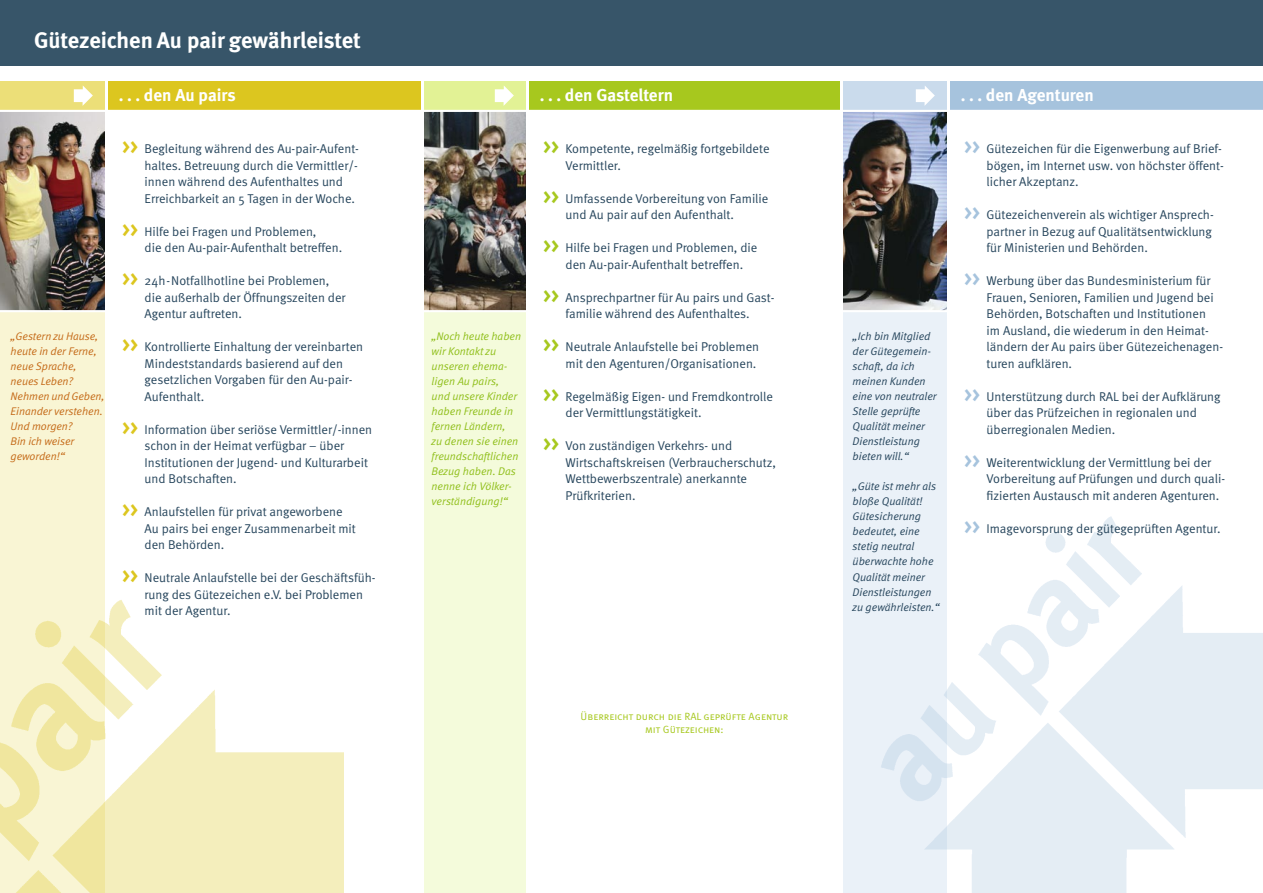
<style>
.page{position:relative;width:1263px;height:893px;background:#fff}
.page>*{position:absolute;margin:0;border:0;box-sizing:border-box;transform-origin:0 0}
.t1{font:700 22.5px "Meta";color:#fff}
.t2{font:700 19.5px "Meta";color:#a7c81e}
.t3{font:700 19.5px "Meta";color:#dcc61f}
.t4{font:700 19.5px "Meta";color:#a6c3dd}
.t5{font:700 17.25px "Meta";color:#fff}
.t6{font:12.75px/16.5px "Meta Normal";color:#27465d}
.t7{font:italic 11.1px/15px "Meta Normal";color:#27465d}
.t8{font:italic 11.1px/15px "Meta Normal";color:#90bf1b}
.t9{font:italic 11.1px/15px "Meta Normal";letter-spacing:-.005em;color:#c56b19}
.t10{font:10.5px/13.5px "Meta Normal Caps";color:#a7c81e;text-align:center}
</style>
<div class="page">
<div style="left:0;top:310px;width:106px;height:583px;background:#f9f5d4"></div>
<div style="left:421px;top:310px;width:106px;height:583px;background:#f4fbdb"></div>
<div style="left:842px;top:310px;width:106px;height:583px;background:#eaf1f8"></div>
<div style="left:0;top:81px;width:315px;height:30px;background:#ecdf78"></div>
<div style="left:421px;top:81px;width:315px;height:30px;background:#e2f295"></div>
<div style="left:842px;top:81px;width:315px;height:30px;background:#cadbec"></div>
<div style="left:106px;top:81px;width:315px;height:30px;background:#dcc61f"></div>
<div style="left:527px;top:81px;width:315px;height:30px;background:#a7c81e"></div>
<div style="left:948px;top:81px;width:315px;height:30px;background:#a6c3dd"></div>
<svg style="left:74px;top:85px;width:19px;height:21px"></svg>
<svg style="left:495px;top:86px;width:19px;height:20px"></svg>
<svg style="left:916px;top:86px;width:19px;height:20px"></svg>
<img style="left:843px;top:112px;width:104px;height:198px">
<div style="left:0;top:0;width:1263px;height:66px;background:#375569"></div>
<img style="left:0;top:112px;width:105px;height:198px">
<hr style="left:0;top:310px;width:106px;height:2px;background:#fff">
<hr style="left:842px;top:310px;width:106px;height:2px;background:#fff">
<hr style="left:947px;top:69px;width:2px;height:824px;background:#fff">
<img style="left:424px;top:112px;width:102px;height:198px">
<hr style="left:421px;top:310px;width:106px;height:2px;background:#fff">
<hr style="left:526px;top:69px;width:2px;height:824px;background:#fff">
<hr style="left:105px;top:69px;width:2px;height:824px;background:#fff">
<hr style="left:421px;top:68px;width:2px;height:825px;background:#fff">
<hr style="left:841px;top:68px;width:2px;height:825px;background:#fff">
<img style="left:0;top:600px;width:343px;height:293px">
<img style="left:881px;top:516px;width:382px;height:377px">
<hr style="left:0;top:110px;width:1263px;height:2px;background:#fff">
<p class="t1" style="left:34px;top:27px;width:328px">Gütezeichen Au pair gewährleistet</p>
<p class="t9" style="left:11px;top:329px;width:89px">„Gestern zu Hause,</p>
<p class="t9" style="left:11px;top:344px;width:88px">heute in der Ferne,</p>
<p class="t9" style="left:11px;top:359px;width:68px">neue Sprache,</p>
<p class="t9" style="left:11px;top:374px;width:64px">neues Leben?</p>
<p class="t9" style="left:11px;top:389px;width:95px">Nehmen und Geben,</p>
<p class="t9" style="left:11px;top:404px;width:94px">Einander verstehen.</p>
<p class="t9" style="left:11px;top:419px;width:64px">Und morgen?</p>
<p class="t9" style="left:11px;top:434px;width:65px">Bin ich weiser geworden!“</p>
<p class="t5" style="left:119px;top:85px;width:118px">. . . den Au pairs</p>
<p class="t5" style="left:540px;top:85px;width:135px">. . . den Gasteltern</p>
<p class="t6" style="left:566px;top:140px;width:205px">Kompetente, regelmäßig fortgebildete<br>Vermittler.</p>
<p class="t6" style="left:566px;top:190px;width:204px">Umfassende Vorbereitung von Familie und Au pair auf den Aufenthalt.</p>
<p class="t6" style="left:566px;top:239px;width:193px">Hilfe bei Fragen und Problemen, die den Au-pair-Aufenthalt betreffen.</p>
<p class="t6" style="left:566px;top:289px;width:210px">Ansprechpartner für Au pairs und Gast-</p>
<p class="t6" style="left:566px;top:305px;width:186px">familie während des Aufenthaltes.</p>
<p class="t6" style="left:566px;top:338px;width:195px">Neutrale Anlaufstelle bei Problemen mit den Agenturen/Organisationen.</p>
<p class="t6" style="left:566px;top:388px;width:209px">Regelmäßig Eigen- und Fremdkontrolle der Vermittlungstätigkeit.</p>
<p class="t6" style="left:566px;top:437px;width:212px">Von zuständigen Verkehrs- und<br>Wirtschaftskreisen (Verbraucherschutz,<br>Wettbewerbszentrale) anerkannte<br>Prüfkriterien.</p>
<p class="t3" style="left:122px;top:135px;width:17px">&gt;&gt;</p>
<p class="t2" style="left:543px;top:135px;width:17px">&gt;&gt;</p>
<p class="t2" style="left:543px;top:184px;width:17px">&gt;&gt;</p>
<p class="t2" style="left:543px;top:234px;width:17px">&gt;&gt;</p>
<p class="t2" style="left:543px;top:283px;width:17px">&gt;&gt;</p>
<p class="t2" style="left:543px;top:333px;width:17px">&gt;&gt;</p>
<p class="t2" style="left:543px;top:382px;width:17px">&gt;&gt;</p>
<p class="t2" style="left:543px;top:432px;width:17px">&gt;&gt;</p>
<p class="t6" style="left:145px;top:140px;width:216px">Begleitung während des Au-pair-Aufent&shy;haltes. Betreuung durch die Vermittler/-</p>
<p class="t6" style="left:145px;top:173px;width:200px">innen während des Aufenthaltes und</p>
<p class="t6" style="left:145px;top:190px;width:212px">Erreichbarkeit an 5 Tagen in der Woche.</p>
<p class="t6" style="left:145px;top:223px;width:199px">Hilfe bei Fragen und Problemen,<br>die den Au-pair-Aufenthalt betreffen.</p>
<p class="t6" style="left:145px;top:272px;width:203px">24h-Notfallhotline bei Problemen, die außerhalb der Öffnungszeiten der<br>Agentur auftreten.</p>
<p class="t6" style="left:145px;top:338px;width:220px">Kontrollierte Einhaltung der vereinbarten Mindeststandards basierend auf den gesetzlichen Vorgaben für den Au-pair-Aufenthalt.</p>
<p class="t6" style="left:145px;top:421px;width:229px">Information über seriöse Vermittler/-innen schon in der Heimat verfügbar – über Institutionen der Jugend- und Kulturarbeit und Botschaften.</p>
<p class="t6" style="left:145px;top:503px;width:213px">Anlaufstellen für privat angeworbene<br>Au pairs bei enger Zusammenarbeit mit den Behörden.</p>
<p class="t6" style="left:145px;top:569px;width:233px">Neutrale Anlaufstelle bei der Geschäftsfüh&shy;rung des Gütezeichen e.V. bei Problemen mit der Agentur.</p>
<p class="t3" style="left:122px;top:217px;width:17px">&gt;&gt;</p>
<p class="t3" style="left:122px;top:267px;width:17px">&gt;&gt;</p>
<p class="t8" style="left:432px;top:329px;width:91px">„Noch heute haben wir Kontakt zu unseren ehema&shy;ligen Au pairs,<br>und unsere Kinder haben Freunde in fernen Ländern,<br>zu denen sie einen freundschaftlichen<br>Bezug haben. Das nenne ich Völker&shy;verständigung!“</p>
<p class="t7" style="left:853px;top:329px;width:86px">„Ich bin Mitglied der Gütegemein&shy;schaft, da ich meinen Kunden eine von neutraler<br>Stelle geprüfte<br>Qualität meiner<br>Dienstleistung bieten will.“</p>
<p class="t3" style="left:122px;top:333px;width:17px">&gt;&gt;</p>
<p class="t3" style="left:122px;top:415px;width:17px">&gt;&gt;</p>
<p class="t7" style="left:853px;top:479px;width:89px">„Güte ist mehr als bloße Qualität!<br>Gütesicherung bedeutet, eine stetig neutral überwachte hohe<br>Qualität meiner<br>Dienstleistungen zu gewährleisten.“</p>
<p class="t3" style="left:122px;top:498px;width:17px">&gt;&gt;</p>
<p class="t3" style="left:122px;top:564px;width:17px">&gt;&gt;</p>
<p class="t5" style="left:961px;top:85px;width:134px">. . . den Agenturen</p>
<p class="t4" style="left:964px;top:135px;width:17px">&gt;&gt;</p>
<p class="t6" style="left:986px;top:140px;width:239px">Gütezeichen für die Eigenwerbung auf Brief&shy;bögen, im Internet usw. von höchster öffent&shy;licher Akzeptanz.</p>
<p class="t6" style="left:986px;top:206px;width:229px">Gütezeichenverein als wichtiger Ansprech&shy;partner in Bezug auf Qualitätsentwicklung für Ministerien und Behörden.</p>
<p class="t6" style="left:986px;top:272px;width:238px">Werbung über das Bundesministerium für Frauen, Senioren, Familien und Jugend bei Behörden, Botschaften und Institutionen<br>im Ausland, die wiederum in den Heimat&shy;ländern der Au pairs über Gütezeichenagen&shy;turen aufklären.</p>
<p class="t6" style="left:986px;top:388px;width:236px">Unterstützung durch RAL bei der Aufklärung</p>
<p class="t6" style="left:986px;top:404px;width:212px">über das Prüfzeichen in regionalen und überregionalen Medien.</p>
<p class="t6" style="left:986px;top:454px;width:240px">Weiterentwicklung der Vermittlung bei der<br>Vorbereitung auf Prüfungen und durch quali&shy;fizierten Austausch mit anderen Agenturen.</p>
<p class="t6" style="left:986px;top:520px;width:236px">Imagevorsprung der gütegeprüften Agentur.</p>
<p class="t4" style="left:964px;top:201px;width:17px">&gt;&gt;</p>
<p class="t4" style="left:964px;top:267px;width:17px">&gt;&gt;</p>
<p class="t4" style="left:964px;top:382px;width:17px">&gt;&gt;</p>
<p class="t4" style="left:964px;top:448px;width:17px">&gt;&gt;</p>
<p class="t4" style="left:964px;top:514px;width:17px">&gt;&gt;</p>
<p class="t10" style="left:581px;top:709px;width:209px">Überreicht durch die RAL geprüfte Agentur mit Gütezeichen:</p>
</div>
